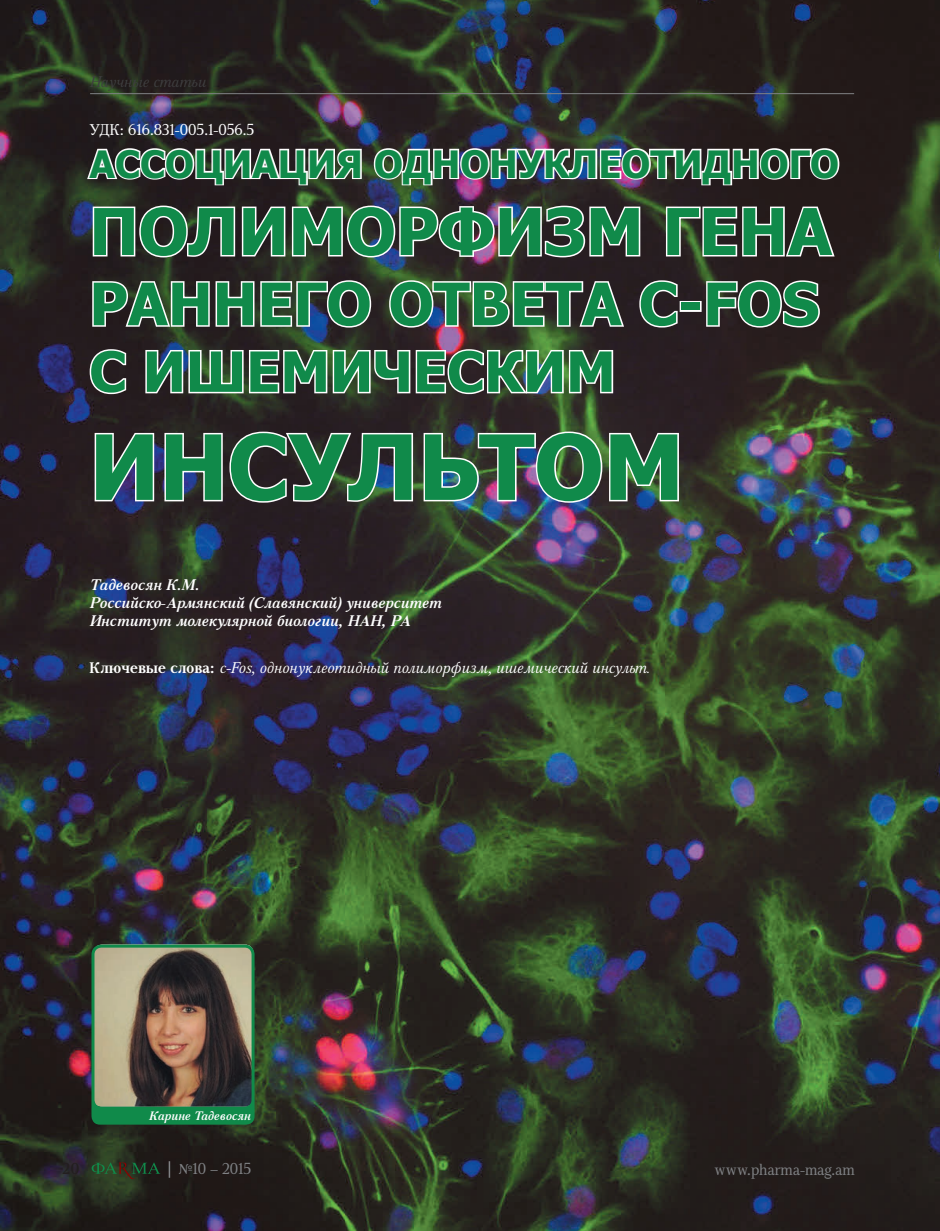
<style>
.page{position:relative;width:940px;height:1231px;background:#fff}
.page>*{position:absolute;margin:0;border:0;box-sizing:border-box;transform-origin:0 0}
.t1{font:700 90px "Tahoma";color:#108a4a}
.t2{font:700 64.5px "Tahoma";color:#108a4a}
.t3{font:700 58.5px "Tahoma";color:#108a4a}
.t4{font:700 55.5px "Tahoma";color:#108a4a}
.t5{font:700 37.5px "Tahoma";color:#108a4a}
.t6{font:italic 700 15px "GHEA Mariam";color:#fff}
.t7{font:italic 15px "GHEA Mariam";color:#fff}
.t8{font:15px "GHEA Mariam";color:#808285}
.t9{font:15px "GHEA Mariam";color:#fff}
.t10{font:italic 15px "GHEA Mariam";color:#3e3e3f}
.t11{font:700 15px "GHEA Mariam";color:#231f20}
.t12{font:italic 700 12px "GHEA Mariam";color:#fff}
.s1{font-weight:700;font-style:normal}
</style>
<div class="page">
<img style="left:0;top:0;width:939px;height:1231px">
<hr style="left:90px;top:93px;width:763px;height:1px;background:#808285">
<svg style="left:92px;top:1162px;width:68px;height:17px"></svg>
<svg style="left:169px;top:1161px;width:1px;height:16px"></svg>
<svg style="left:91px;top:944px;width:163px;height:180px;background:#6c6f58"></svg>
<svg style="left:85px;top:146px;width:278px;height:41px"></svg>
<svg style="left:372px;top:54px;width:468px;height:133px;background:#444344"></svg>
<svg style="left:91px;top:204px;width:550px;height:55px"></svg>
<svg style="left:664px;top:205px;width:172px;height:54px"></svg>
<svg style="left:91px;top:279px;width:281px;height:50px"></svg>
<svg style="left:387px;top:279px;width:239px;height:50px"></svg>
<svg style="left:637px;top:278px;width:42px;height:51px"></svg>
<div style="left:679px;top:301px;width:22px;height:11px;border:3px solid #fff"></div>
<svg style="left:704px;top:279px;width:117px;height:50px"></svg>
<svg style="left:88px;top:347px;width:40px;height:49px"></svg>
<svg style="left:144px;top:347px;width:470px;height:49px"></svg>
<svg style="left:93px;top:431px;width:63px;height:72px"></svg>
<svg style="left:163px;top:430px;width:251px;height:74px"></svg>
<img style="left:422px;top:430px;width:258px;height:74px">
<p class="t10" style="left:89px;top:70px;width:118px">Научные статьи</p>
<p class="t9" style="left:89px;top:118px;width:166px">УДК: 616.831-005.1-056.5</p>
<p class="t5" style="left:89px;top:138px;width:750px">АССОЦИАЦИЯ ОДНОНУКЛЕОТИДНОГО</p>
<p class="t2" style="left:89px;top:186px;width:744px">ПОЛИМОРФИЗМ ГЕНА</p>
<p class="t3" style="left:89px;top:263px;width:731px">РАННЕГО ОТВЕТА C-FOS</p>
<p class="t4" style="left:89px;top:333px;width:527px">С ИШЕМИЧЕСКИМ</p>
<p class="t1" style="left:89px;top:404px;width:596px">ИНСУЛЬТОМ</p>
<p class="t6" style="left:89px;top:574px;width:111px">Тадевосян К.М.</p>
<p class="t6" style="left:89px;top:592px;width:353px">Российско-Армянский (Славянский) университет</p>
<p class="t6" style="left:89px;top:610px;width:322px">Институт молекулярной биологии, НАН, РА</p>
<p class="t7" style="left:89px;top:657px;width:562px"><span class="s1">Ключевые слова։</span> c-Fos, однонуклеотидный полиморфизм, ишемический инсульт.</p>
<p class="t11" style="left:62px;top:1157px;width:19px">20</p>
<p class="t12" style="left:149px;top:1107px;width:103px">Карине Тадевосян</p>
<p class="t8" style="left:178px;top:1157px;width:74px">№10 – 2015</p>
<p class="t8" style="left:714px;top:1157px;width:142px">www.pharma-mag.am</p>
</div>
